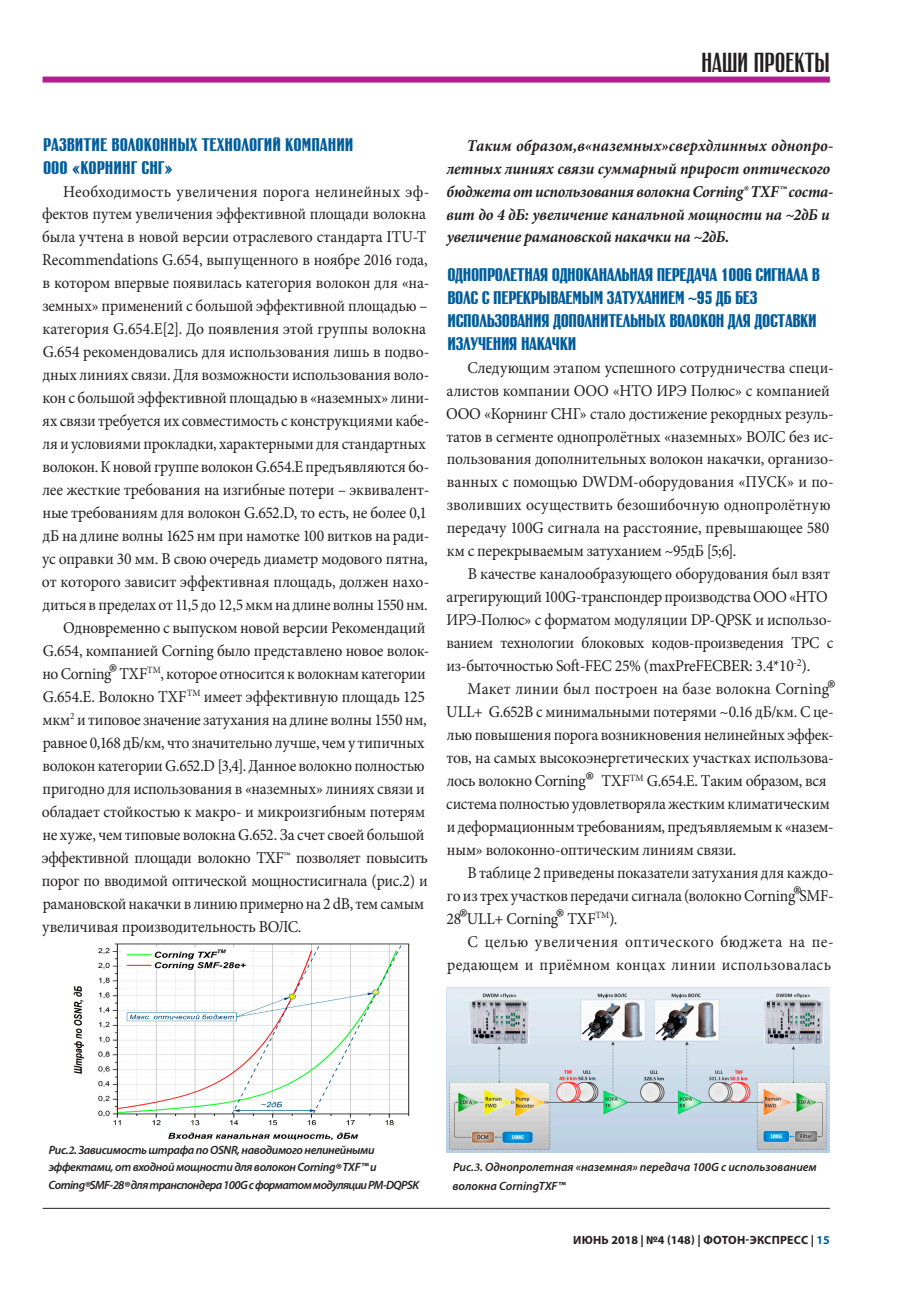
<style>
.page{position:relative;width:915px;height:1306px;background:#fff}
.page>*{position:absolute;margin:0;border:0;box-sizing:border-box;transform-origin:0 0}
.t1{font:27px "Rubrica C";color:#231f20}
.t2{font:700 18px/23px "Rubrica C";letter-spacing:-.02em;color:#005d9c}
.t3{font:700 18px/23px "Rubrica C";color:#005d9c}
.t4{font:16.5px/23px "Minion Pro";letter-spacing:-.01em;color:#231f20;scale:.95 1}
.t5{font:italic 700 16.5px/23px "Minion Pro";letter-spacing:-.005em;color:#231f20;scale:.95 1}
.t6{font:16.5px "Minion Pro";letter-spacing:-.01em;color:#231f20;scale:.94 1}
.t7{font:16.5px/23px "Minion Pro";letter-spacing:.025em;color:#231f20;text-align:right;scale:.95 1}
.t8{font:16.5px "Minion Pro";letter-spacing:-.03em;color:#231f20;scale:.95 1}
.t9{font:16.5px "Minion Pro";letter-spacing:.02em;color:#231f20;scale:.95 1}
.t10{font:italic 600 12px/17px "Myriad Pro";letter-spacing:-.03em;color:#231f20}
.t11{font:italic 600 12px/18.3px "Myriad Pro";color:#231f20}
.t12{font:italic 600 12px "Myriad Pro";letter-spacing:-.05em;color:#231f20}
.t13{font:700 12px "Myriad Pro";letter-spacing:.015em;color:#231f20}
.s1{font-size:28.5px}
.s2{font-family:"Minion Pro";font-weight:700}
.s3{font-size:15px}
.s4{color:#005d9c}
</style>
<div class="page">
<hr style="left:43px;top:1207px;width:786px;height:1px;background:#231f20">
<div style="left:43px;top:77px;width:786px;height:6px;background:#b21e8d"></div>
<img style="left:73px;top:943px;width:337px;height:198px">
<img style="left:446px;top:987px;width:383px;height:165px">
<h1 class="t1" style="left:701px;top:49px;width:130px">НАШИ ПРОЕКТЫ</h1>
<p class="t3" style="left:43px;top:133px;width:312px">РАЗВИТИЕ ВОЛОКОННЫХ ТЕХНОЛОГИЙ КОМПАНИИ<br>ООО «КОРНИНГ СНГ»</p>
<p class="t9" style="left:63px;top:180px;width:386px">Необходимость увеличения порога нелинейных эф-</p>
<p class="t4" style="left:42px;top:203px;width:405px">фектов путем увеличения эффективной площади волокна</p>
<p class="t4" style="left:42px;top:226px;width:406px">была учтена в новой версии отраслевого стандарта ITU-T</p>
<p class="t4" style="left:42px;top:249px;width:407px">Recommendations G.654, выпущенного в ноябре 2016 года,</p>
<p class="t4" style="left:43px;top:272px;width:408px">в котором впервые появилась категория волокон для «на-</p>
<p class="t4" style="left:42px;top:295px;width:407px">земных» применений с большой эффективной площадью –</p>
<p class="t4" style="left:42px;top:317px;width:405px">категория G.654.E[2]. До появления этой группы волокна</p>
<p class="t4" style="left:43px;top:340px;width:408px">G.654 рекомендовались для использования лишь в подво-</p>
<p class="t4" style="left:43px;top:363px;width:408px">дных линиях связи. Для возможности использования воло-</p>
<p class="t4" style="left:42px;top:386px;width:408px">кон с большой эффективной площадью в «наземных» лини-</p>
<p class="t4" style="left:42px;top:409px;width:409px">ях связи требуется их совместимость с конструкциями кабе-</p>
<p class="t4" style="left:42px;top:432px;width:405px">ля и условиями прокладки, характерными для стандартных</p>
<p class="t6" style="left:43px;top:456px;width:413px">волокон. К новой группе волокон G.654.E предъявляются бо-</p>
<p class="t4" style="left:42px;top:478px;width:408px">лее жесткие требования на изгибные потери – эквивалент-</p>
<p class="t4" style="left:42px;top:501px;width:406px">ные требованиям для волокон G.652.D, то есть, не более 0,1</p>
<p class="t4" style="left:43px;top:524px;width:408px">дБ на длине волны 1625 нм при намотке 100 витков на ради-</p>
<p class="t4" style="left:42px;top:547px;width:407px">ус оправки 30 мм. В свою очередь диаметр модового пятна,</p>
<p class="t4" style="left:42px;top:570px;width:409px">от которого зависит эффективная площадь, должен нахо-</p>
<p class="t6" style="left:43px;top:593px;width:411px">диться в пределах от 11,5 до 12,5 мкм на длине волны 1550 нм.</p>
<p class="t4" style="left:63px;top:616px;width:383px">Одновременно с выпуском новой версии Рекомендаций</p>
<p class="t4" style="left:43px;top:639px;width:408px">G.654, компанией Corning было представлено новое волок-</p>
<p class="t6" style="left:42px;top:662px;width:409px">но Corning<span class="s1">®</span> TXF<sup>ТМ</sup>, которое относится к волокнам категории</p>
<p class="t4" style="left:43px;top:685px;width:403px">G.654.E. Волокно TXF<sup>ТМ</sup> имеет эффективную площадь 125</p>
<p class="t4" style="left:42px;top:708px;width:406px">мкм<sup>2</sup> и типовое значение затухания на длине волны 1550 нм,</p>
<p class="t4" style="left:43px;top:731px;width:403px">равное 0,168 дБ/км, что значительно лучше, чем у типичных</p>
<p class="t8" style="left:43px;top:754px;width:403px">волокон категории G.652.D [3,4]. Данное волокно полностью</p>
<p class="t4" style="left:42px;top:777px;width:403px">пригодно для использования в «наземных» линиях связи и</p>
<p class="t4" style="left:42px;top:800px;width:405px">обладает стойкостью к макро- и микроизгибным потерям</p>
<p class="t4" style="left:42px;top:823px;width:403px">не хуже, чем типовые волокна G.652. За счет своей большой</p>
<p class="t4" style="left:42px;top:846px;width:408px">эффективной площади волокно TXF™ позволяет повысить</p>
<p class="t4" style="left:42px;top:868px;width:408px">порог по вводимой оптической мощностисигнала (рис.2) и</p>
<p class="t6" style="left:43px;top:892px;width:407px">рамановской накачки в линию примерно на 2 dB, тем самым</p>
<p class="t4" style="left:42px;top:914px;width:274px">увеличивая производительность ВОЛС.</p>
<p class="t5" style="left:446px;top:133px;width:409px;text-indent:21px">Таким образом,в«наземных»сверхдлинных однопро&shy;летных линиях связи суммарный прирост оптического бюджета от использования волокна Corning® TXF™ соста&shy;вит до 4 дБ: увеличение канальной мощности на ~2дБ и увеличение рамановской накачки на ~2дБ.</p>
<p class="t2" style="left:447px;top:263px;width:374px">ОДНОПРОЛЕТНАЯ ОДНОКАНАЛЬНАЯ ПЕРЕДАЧА 100G СИГНАЛА В ВОЛС С ПЕРЕКРЫВАЕМЫМ ЗАТУХАНИЕМ ~95 ДБ БЕЗ ИСПОЛЬЗОВАНИЯ ДОПОЛНИТЕЛЬНЫХ ВОЛОКОН ДЛЯ ДОСТАВКИ ИЗЛУЧЕНИЯ НАКАЧКИ</p>
<p class="t4" style="left:446px;top:356px;width:409px;text-indent:21px">Следующим этапом успешного сотрудничества специ&shy;алистов компании ООО «НТО ИРЭ Полюс» с компанией ООО «Корнинг СНГ» стало достижение рекордных резуль&shy;татов в сегменте однопролётных «наземных» ВОЛС без ис&shy;пользования дополнительных волокон накачки, организо&shy;ванных с помощью DWDM-оборудования «ПУСК» и по&shy;зволивших осуществить безошибочную однопролётную передачу 100G сигнала на расстояние, превышающее 580 км с перекрываемым затуханием ~95дБ [5;6].</p>
<p class="t4" style="left:446px;top:562px;width:409px;text-indent:21px">В качестве каналообразующего оборудования был взят агрегирующий 100G-транспондер производства ООО «НТО ИРЭ-Полюс» с форматом модуляции DP-QPSK и использо&shy;ванием технологии блоковых кодов-произведения TPC с из-быточностью Soft-FEC 25% (maxPreFECBER: 3.4*10<sup>-2</sup>).</p>
<p class="t4" style="left:446px;top:677px;width:411px;text-indent:21px">Макет линии был построен на базе волокна Corning<span class="s1">® </span>ULL+ G.652B с минимальными потерями ~0.16 дБ/км. С це&shy;лью повышения порога возникновения нелинейных эффек&shy;тов, на самых высокоэнергетических участках использова&shy;лось волокно Corning<span class="s1">®</span> TXF<sup>ТМ</sup> G.654.E. Таким образом, вся система полностью удовлетворяла жестким климатическим и деформационным требованиям, предъявляемым к «назем&shy;ным» волоконно-оптическим линиям связи.</p>
<p class="t4" style="left:446px;top:861px;width:409px;text-align:justify;text-indent:21px">В таблице 2 приведены показатели затухания для каждо&shy;го из трех участков передачи сигнала (волокно Corning<span class="s1">®</span>SMF-28<span class="s1">®</span>ULL+ Corning<span class="s1">®</span> TXF<sup>ТМ</sup>).</p>
<p class="t7" style="left:447px;top:930px;width:408px">С целью увеличения оптического бюджета на пе&shy;редающем и приёмном концах линии использовалась</p>
<p class="t10" style="left:49px;top:1141px;width:329px">Рис.<span class="s2">2</span>. Зависимость штрафа по OSNR, наводимого нелинейными эффектами, от входной мощности для волокон Corning<span class="s3">®</span> TXF™ и</p>
<p class="t12" style="left:49px;top:1178px;width:372px">Corning<span class="s3">®</span>SMF-28<span class="s3">®</span>для транспондера 100G с форматом модуляции PM-DQPSK</p>
<p class="t11" style="left:452px;top:1158px;width:366px">Рис.<span class="s2">3</span>. Однопролетная «наземная» передача 100G с использованием волокна CorningTXF™</p>
<p class="t13" style="left:573px;top:1232px;width:258px">ИЮНЬ 2018 | №4 (148) | ФОТОН-ЭКСПРЕСС | <span class="s4">15</span></p>
</div>
